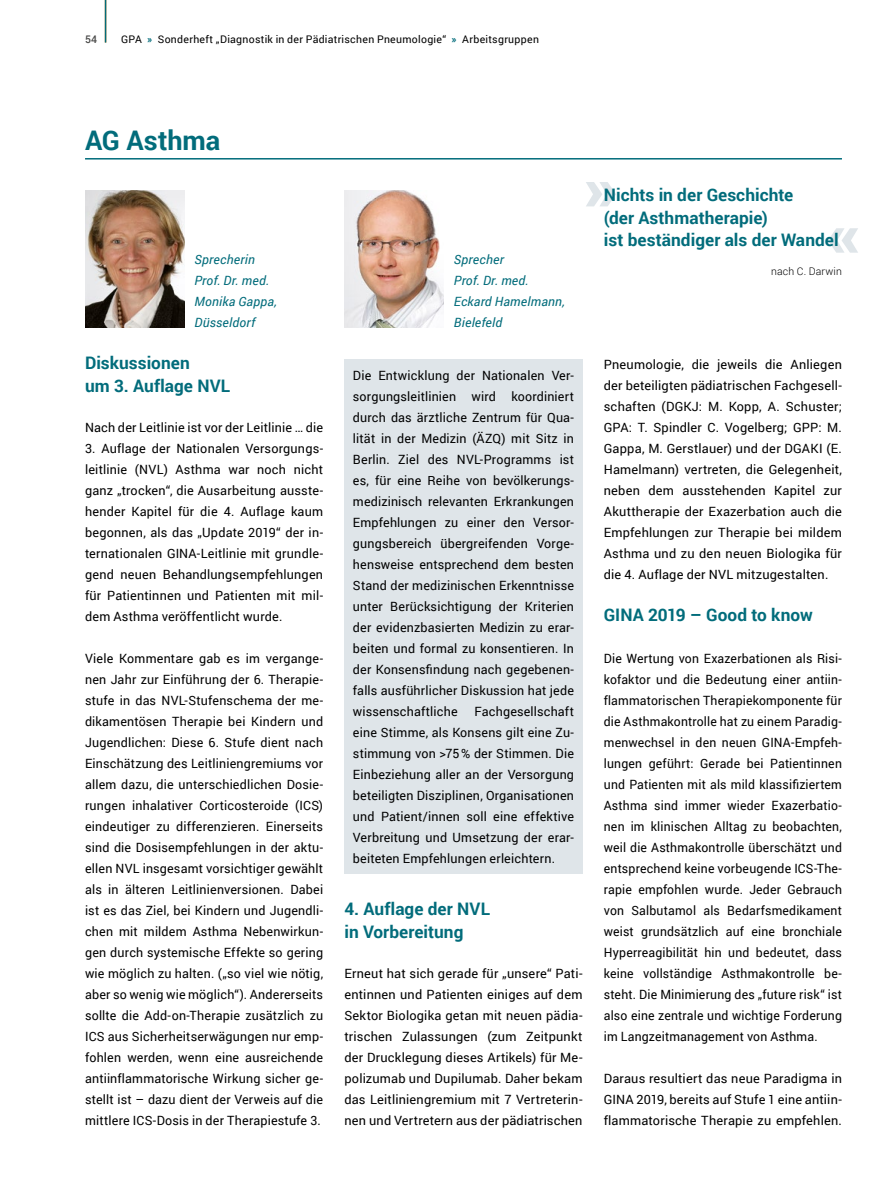
<style>
.page{position:relative;width:893px;height:1191px;background:#fff}
.page>*{position:absolute;margin:0;border:0;box-sizing:border-box;transform-origin:0 0}
.t1{font:900 54px "Arial";color:#dfe5e9}
.t2{font:700 27px "Roboto";color:#026c7b}
.t3{font:700 17.25px/22.5px "Roboto";color:#026c7b}
.t4{font:12.75px/21px "Roboto";letter-spacing:.015em;color:#000;text-align:justify}
.t5{font:12.75px/21px "Roboto";letter-spacing:.015em;color:#000;text-align:justify;scale:.96 1}
.t6{font:italic 12.75px/21px "Roboto";letter-spacing:.015em;color:#026c7b}
.t7{font:10.5px "Roboto";letter-spacing:.03em;color:#000}
.t8{font:300 10.5px "Roboto";letter-spacing:.01em;color:#000}
.t9{font:500 10.5px "Roboto";color:#4a4a49}
.s1{font-weight:700;color:#026c7b}
</style>
<div class="page">
<hr style="left:105px;top:0;width:1px;height:43px;background:#026c7b">
<div style="left:344px;top:359px;width:239px;height:514px;background:#dfe5e9"></div>
<hr style="left:85px;top:158px;width:757px;height:1px;background:#026c7b">
<img style="left:85px;top:191px;width:99px;height:136px">
<img style="left:344px;top:191px;width:99px;height:136px">
<p class="t9" style="left:85px;top:31px;width:13px">54</p>
<p class="t7" style="left:121px;top:31px;width:419px">GPA <span class="s1">»</span> Sonderheft „Diagnostik in der Pädiatrischen Pneumologie“ <span class="s1">»</span> Arbeitsgruppen</p>
<h2 class="t2" style="left:85px;top:121px;width:137px">AG Asthma</h2>
<p class="t6" style="left:195px;top:249px;width:84px">Sprecherin<br>Prof. Dr. med.<br>Monika Gappa,<br>Düsseldorf</p>
<p class="t6" style="left:454px;top:249px;width:112px">Sprecher<br>Prof. Dr. med.<br>Eckard Hamelmann,<br>Bielefeld</p>
<h1 class="t1" style="left:583px;top:150px;width:38px">»</h1>
<h3 class="t3" style="left:604px;top:183px;width:236px">Nichts in der Geschichte<br>(der Asthmatherapie)<br>ist beständiger als der Wandel</h3>
<p class="t8" style="left:771px;top:264px;width:72px">nach C. Darwin</p>
<h1 class="t1" style="left:825px;top:196px;width:38px">«</h1>
<h3 class="t3" style="left:85px;top:351px;width:147px">Diskussionen<br>um 3. Auflage NVL</h3>
<p class="t4" style="left:85px;top:417px;width:240px">Nach der Leitlinie ist vor der Leitlinie … die</p>
<p class="t4" style="left:85px;top:438px;width:240px">3. Auflage der Nationalen Versorgungs&shy;leitlinie (NVL) Asthma war noch nicht ganz „trocken“, die Ausarbeitung ausste&shy;hender Kapitel für die 4. Auflage kaum begonnen, als das „Update 2019“ der in&shy;ternationalen GINA-Leitlinie mit grundle&shy;gend neuen Behandlungsempfehlungen für Patientinnen und Patienten mit mil&shy;dem Asthma veröffentlicht wurde.</p>
<p class="t4" style="left:85px;top:648px;width:240px">Viele Kommentare gab es im vergange&shy;nen Jahr zur Einführung der 6. Therapie&shy;stufe in das NVL-Stufenschema der me&shy;dikamentösen Therapie bei Kindern und Jugendlichen: Diese 6. Stufe dient nach Einschätzung des Leitliniengremiums vor allem dazu, die unterschiedlichen Dosie&shy;rungen inhalativer Corticosteroide (ICS) eindeutiger zu differenzieren. Einerseits sind die Dosisempfehlungen in der aktu&shy;ellen NVL insgesamt vorsichtiger gewählt als in älteren Leitlinienversionen. Dabei ist es das Ziel, bei Kindern und Jugendli&shy;chen mit mildem Asthma Nebenwirkun&shy;gen durch systemische Effekte so gering wie möglich zu halten. („so viel wie nötig, aber so wenig wie möglich“). Andererseits sollte die Add-on-Therapie zusätzlich zu ICS aus Sicherheitserwägungen nur emp&shy;fohlen werden, wenn eine ausreichende antiinflammatorische Wirkung sicher ge&shy;stellt ist – dazu dient der Verweis auf die mittlere ICS-Dosis in der Therapiestufe 3.</p>
<p class="t4" style="left:353px;top:364px;width:223px">Die Entwicklung der Nationalen Ver&shy;sorgungsleitlinien wird koordiniert durch das ärztliche Zentrum für Qua&shy;lität in der Medizin (ÄZQ) mit Sitz in Berlin. Ziel des NVL-Programms ist es, für eine Reihe von bevölkerungs&shy;medizinisch relevanten Erkrankungen Empfehlungen zu einer den Versor&shy;gungsbereich übergreifenden Vorge&shy;hensweise entsprechend dem besten Stand der medizinischen Erkenntnisse unter Berücksichtigung der Kriterien der evidenzbasierten Medizin zu erar&shy;beiten und formal zu konsentieren. In der Konsensfindung nach gegebenen&shy;falls ausführlicher Diskussion hat jede wissenschaftliche</p>
<p class="t4" style="left:353px;top:700px;width:223px;text-indent:122px">Fachgesellschaft eine Stimme, als Konsens gilt eine Zu&shy;stimmung von &gt;75% der Stimmen. Die Einbeziehung aller an der Versorgung beteiligten Disziplinen, Organisationen und Patient/innen soll eine effektive Verbreitung und Umsetzung der erar&shy;beiteten Empfehlungen erleichtern.</p>
<h3 class="t3" style="left:344px;top:897px;width:147px">4. Auflage der NVL in Vorbereitung</h3>
<p class="t4" style="left:344px;top:963px;width:240px">Erneut hat sich gerade für „unsere“ Pati&shy;entinnen und Patienten einiges auf dem Sektor Biologika getan mit neuen pädia&shy;trischen Zulassungen (zum Zeitpunkt der Drucklegung dieses Artikels) für Me&shy;polizumab und Dupilumab. Daher bekam das Leitliniengremium mit 7 Vertreterin&shy;nen und Vertretern aus der pädiatrischen</p>
<p class="t4" style="left:604px;top:354px;width:240px">Pneumologie, die jeweils die Anliegen der beteiligten pädiatrischen Fachgesell&shy;schaften (DGKJ: M. Kopp, A. Schuster; GPA: T. Spindler C. Vogelberg; GPP: M.<br>Gappa, M. Gerstlauer) und der DGAKI (E.<br>Hamelmann) vertreten, die Gelegenheit, neben dem ausstehenden Kapitel zur Akuttherapie der Exazerbation auch die Empfehlungen zur Therapie bei mildem Asthma und zu den neuen Biologika für die 4. Auflage der NVL mitzugestalten.</p>
<h3 class="t3" style="left:604px;top:603px;width:210px">GINA 2019 – Good to know</h3>
<p class="t5" style="left:604px;top:648px;width:250px">Die Wertung von Exazerbationen als Risi&shy;kofaktor und die Bedeutung einer antiin&shy;flammatorischen Therapiekomponente für die Asthmakontrolle hat zu einem Paradig&shy;menwechsel in den neuen GINA-Empfeh&shy;lungen geführt: Gerade bei Patientinnen und Patienten mit als mild klassifiziertem Asthma sind immer wieder Exazerbatio&shy;nen im klinischen Alltag zu beobachten, weil die Asthmakontrolle überschätzt und entsprechend keine vorbeugende ICS-The&shy;rapie empfohlen wurde. Jeder Gebrauch von Salbutamol als Bedarfsmedikament weist grundsätzlich auf eine bronchiale Hyperreagibilität hin und bedeutet, dass keine vollständige Asthmakontrolle be&shy;steht. Die Minimierung des „future risk“ ist also eine zentrale und wichtige Forderung im Langzeitmanagement von Asthma.</p>
<p class="t4" style="left:604px;top:1068px;width:240px">Daraus resultiert das neue Paradigma in GINA 2019, bereits auf Stufe 1 eine antiin&shy;flammatorische Therapie zu empfehlen.</p>
</div>
